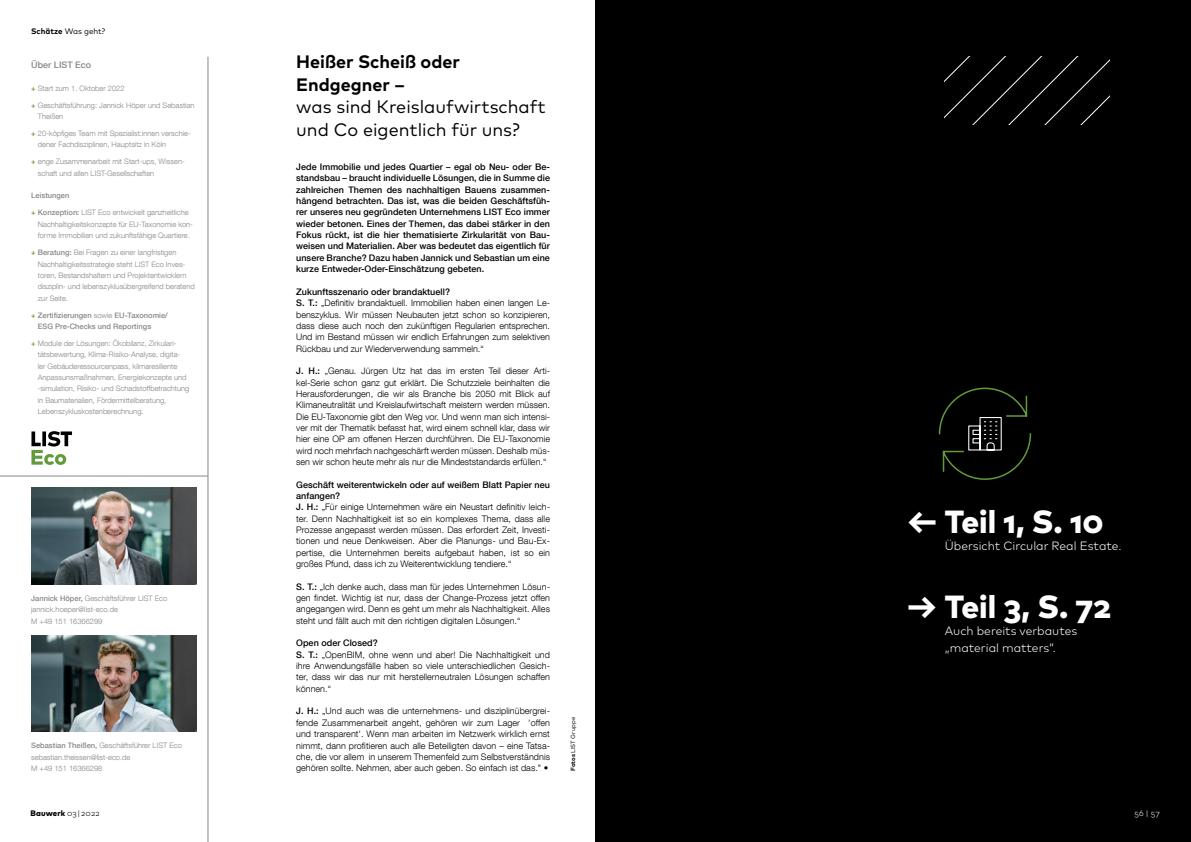
<style>
.page{position:relative;width:1191px;height:842px;background:#fff}
.page>*{position:absolute;margin:0;border:0;box-sizing:border-box;transform-origin:0 0}
.t1{font:800 32px "Mark Pro";color:#fff}
.t2{font:18px/22.7px "Mark Pro";color:#000}
.t3{font:700 18px/22.7px "Mark Pro";color:#000}
.t4{font:300 12px/17px "Mark Pro";color:#fff}
.t5{font:300 9px/11.3px "Helvetica Neue LT Com";letter-spacing:.005em;color:#000}
.t6{font:500 9px/11.3px "Helvetica Neue LT Com";letter-spacing:.005em;color:#000;text-align:justify}
.t7{font:500 9px "Helvetica Neue LT Com";color:#878786}
.t8{font:8px "Mark Pro";color:#000}
.t9{font:800 8px "Mark Pro";letter-spacing:.01em;color:#000}
.t10{font:300 8px "Mark Pro";color:#fff}
.t11{font:300 7.5px/11.3px "Helvetica Neue LT Com";color:#878786}
.t12{font:500 7.5px/11.3px "Helvetica Neue LT Com";color:#878786}
.t13{font:6px "Mark Pro";color:#000}
.s1{font-weight:700}
.s2{font-weight:500;color:#639a3a}
.s3{font-weight:500}
.s4{color:#639a3a}
.s5{font-weight:300}
</style>
<div class="page">
<div style="left:595px;top:0;width:596px;height:842px;background:#000"></div>
<img style="left:31px;top:488px;width:166px;height:96px">
<img style="left:31px;top:635px;width:166px;height:96px">
<svg style="left:31px;top:431px;width:41px;height:34px"></svg>
<hr style="left:208px;top:57px;width:1px;height:785px;background:#878786">
<hr style="left:0;top:476px;width:208px;height:1px;background:#878786">
<svg style="left:944px;top:56px;width:166px;height:69px"></svg>
<svg style="left:938px;top:387px;width:94px;height:93px"></svg>
<p class="t8" style="left:31px;top:25px;width:76px"><span class="s1">Schätze</span> Was geht?</p>
<p class="t7" style="left:31px;top:59px;width:62px">Über LIST Eco</p>
<p class="t11" style="left:31px;top:82px;width:95px"><span class="s2">+</span> Start zum 1. Oktober 2022</p>
<p class="t11" style="left:38px;top:99px;width:158px;text-indent:-7px"><span class="s2">+</span> Geschäftsführung: Jannick Höper und Sebastian<br>Theißen</p>
<p class="t11" style="left:38px;top:128px;width:154px;text-indent:-7px"><span class="s2">+</span> 20-köpfiges Team mit Spezialist:innen verschie&shy;dener Fachdisziplinen, Hauptsitz in Köln</p>
<p class="t11" style="left:38px;top:156px;width:148px;text-indent:-7px"><span class="s2">+</span> enge Zusammenarbeit mit Start-ups, Wissen&shy;schaft und allen LIST-Gesellschaften</p>
<p class="t12" style="left:31px;top:190px;width:40px">Leistungen</p>
<p class="t11" style="left:38px;top:207px;width:157px;text-indent:-7px"><span class="s2">+</span> <span class="s3">Konzeption:</span> LIST Eco entwickelt ganzheitliche<br>Nachhaltigkeitskonzepte für EU-Taxonomie kon&shy;forme Immobilien und zukunftsfähige Quartiere.</p>
<p class="t11" style="left:38px;top:247px;width:158px;text-indent:-7px"><span class="s2">+</span> <span class="s3">Beratung:</span> Bei Fragen zu einer langfristigen Nachhaltigkeitsstrategie steht LIST Eco Inves&shy;toren, Bestandshaltern und Projektentwicklern disziplin- und lebenszyklusübergreifend beratend zur Seite.</p>
<p class="t12" style="left:38px;top:309px;width:131px;text-indent:-7px"><span class="s4">+</span> Zertifizierungen <span class="s5">sowie</span> EU-Taxonomie/<br>ESG Pre-Checks und Reportings</p>
<p class="t11" style="left:38px;top:337px;width:153px;text-indent:-7px"><span class="s2">+</span> Module der Lösungen: Ökobilanz, Zirkulari&shy;tätsbewertung, Klima-Risiko-Analyse, digita&shy;ler Gebäuderessourcenpass, klimaresiliente Anpassunsmaßnahmen, Energiekonzepte und -simulation, Risiko- und Schadstoffbetrachtung in Baumaterialien, Fördermittelberatung, Lebenszykluskostenberechnung.</p>
<p class="t11" style="left:31px;top:592px;width:138px"><span class="s3">Jannick Höper,</span> Geschäftsführer LIST Eco jannick.hoeper@list-eco.de<br>M +49 151 16366299</p>
<p class="t11" style="left:31px;top:740px;width:152px"><span class="s3">Sebastian Theißen,</span> Geschäftsführer LIST Eco sebastian.theissen@list-eco.de<br>M +49 151 16366298</p>
<h2 class="t3" style="left:296px;top:49px;width:165px">Heißer Scheiß oder<br>Endgegner –</h2>
<h2 class="t2" style="left:296px;top:94px;width:251px">was sind Kreislaufwirtschaft und Co eigentlich für uns?</h2>
<p class="t6" style="left:296px;top:161px;width:255px">Jede Immobilie und jedes Quartier – egal ob Neu- oder Be&shy;standsbau – braucht individuelle Lösungen, die in Summe die zahlreichen Themen des nachhaltigen Bauens zusammen&shy;hängend betrachten. Das ist, was die beiden Geschäftsfüh&shy;rer unseres neu gegründeten Unternehmens LIST Eco immer wieder betonen. Eines der Themen, das dabei stärker in den Fokus rückt, ist die hier thematisierte Zirkularität von Bau&shy;weisen und Materialien. Aber was bedeutet das eigentlich für unsere Branche? Dazu haben Jannick und Sebastian um eine kurze Entweder-Oder-Einschätzung gebeten.</p>
<p class="t5" style="left:296px;top:286px;width:255px"><span class="s3">Zukunftsszenario oder brandaktuell?<br>S. T.:</span> „Definitiv brandaktuell. Immobilien haben einen langen Le&shy;benszyklus. Wir müssen Neubauten jetzt schon so konzipieren, dass diese auch noch den zukünftigen Regularien entsprechen.<br>Und im Bestand müssen wir endlich Erfahrungen zum selektiven Rückbau und zur Wiederverwendung sammeln.“</p>
<p class="t5" style="left:296px;top:365px;width:255px;text-align:justify"><span class="s3">J. H.:</span> „Genau. Jürgen Utz hat das im ersten Teil dieser Arti&shy;kel-Serie schon ganz gut erklärt. Die Schutzziele beinhalten die Herausforderungen, die wir als Branche bis 2050 mit Blick auf Klimaneutralität und Kreislaufwirtschaft meistern werden müssen.<br>Die EU-Taxonomie gibt den Weg vor. Und wenn man sich intensi&shy;ver mit der Thematik befasst hat, wird einem schnell klar, dass wir hier eine OP am offenen Herzen durchführen. Die EU-Taxonomie wird noch mehrfach nachgeschärft werden müssen. Deshalb müs&shy;sen wir schon heute mehr als nur die Mindeststandards erfüllen.“</p>
<p class="t5" style="left:296px;top:479px;width:255px"><span class="s3">Geschäft weiterentwickeln oder auf weißem Blatt Papier neu anfangen?<br>J. H.:</span> „Für einige Unternehmen wäre ein Neustart definitiv leich&shy;ter. Denn Nachhaltigkeit ist so ein komplexes Thema, dass alle Prozesse angepasst werden müssen. Das erfordert Zeit, Investi&shy;tionen und neue Denkweisen. Aber die Planungs- und Bau-Ex&shy;pertise, die Unternehmen bereits aufgebaut haben, ist so ein großes Pfund, dass ich zu Weiterentwicklung tendiere.“</p>
<p class="t5" style="left:296px;top:581px;width:255px;text-align:justify"><span class="s3">S. T.:</span> „Ich denke auch, dass man für jedes Unternehmen Lösun&shy;gen findet. Wichtig ist nur, dass der Change-Prozess jetzt offen angegangen wird. Denn es geht um mehr als Nachhaltigkeit. Alles steht und fällt auch mit den richtigen digitalen Lösungen.“</p>
<p class="t5" style="left:296px;top:637px;width:255px"><span class="s3">Open oder Closed?<br>S. T.:</span> „OpenBIM, ohne wenn und aber! Die Nachhaltigkeit und ihre Anwendungsfälle haben so viele unterschiedlichen Gesich&shy;ter, dass wir das nur mit herstellerneutralen Lösungen schaffen können.“</p>
<p class="t5" style="left:296px;top:705px;width:255px;text-align:justify"><span class="s3">J. H.:</span> „Und auch was die unternehmens- und disziplinübergrei&shy;fende Zusammenarbeit angeht, gehören wir zum Lager 'offen und transparent'. Wenn man arbeiten im Netzwerk wirklich ernst nimmt, dann profitieren auch alle Beteiligten davon – eine Tatsa&shy;che, die vor allem in unserem Themenfeld zum Selbstverständnis gehören sollte. Nehmen, aber auch geben. So einfach ist das." •</p>
<p class="t13" style="left:568px;top:771px;width:56px;rotate:-90deg"><span class="s1">Fotos</span> LIST Gruppe</p>
<h1 class="t1" style="left:906px;top:497px;width:199px">← Teil 1, S. 10</h1>
<h3 class="t4" style="left:944px;top:536px;width:178px">Übersicht Circular Real Estate.</h3>
<h1 class="t1" style="left:906px;top:582px;width:206px">→ Teil 3, S. 72</h1>
<h3 class="t4" style="left:944px;top:621px;width:134px">Auch bereits verbautes „material matters“.</h3>
<p class="t9" style="left:31px;top:807px;width:70px">Bauwerk <span class="s5">03 | 2022</span></p>
<p class="t10" style="left:1134px;top:808px;width:27px">56 | 57</p>
</div>
